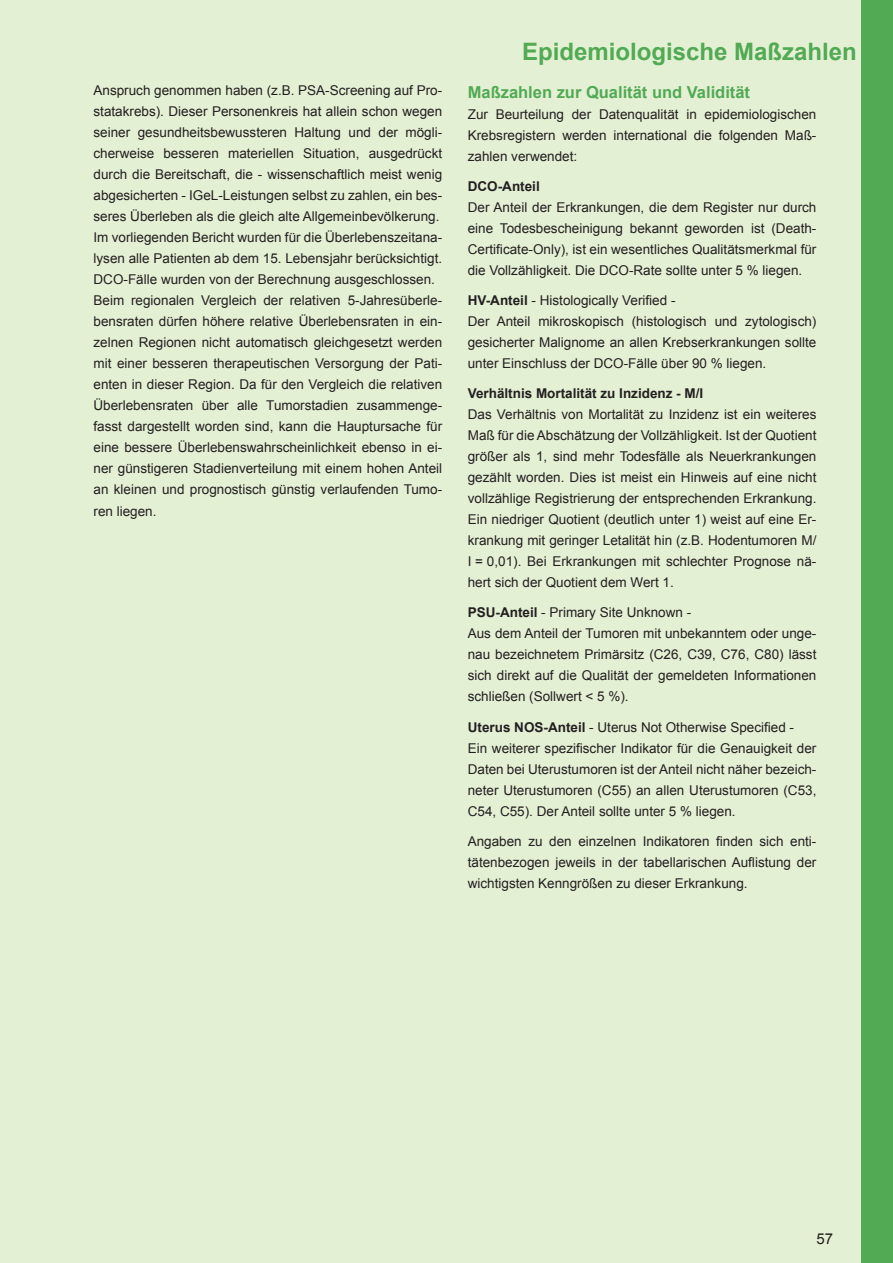
<style>
.page{position:relative;width:893px;height:1263px;background:#fff}
.page>*{position:absolute;margin:0;border:0;box-sizing:border-box;transform-origin:0 0}
.t1{font:700 24px "Arial";color:#52aa55}
.t2{font:700 16.5px "Arial";color:#52aa55}
.t3{font:15px "Arial";color:#231f20}
.t4{font:13.5px/21px "Arial";color:#231f20}
.t5{font:700 13.5px "Arial";color:#231f20}
.s1{font-weight:700}
</style>
<div class="page">
<div style="left:816px;top:0;width:45px;height:1263px;background:#e4f0d4"></div>
<div style="left:0;top:0;width:816px;height:1263px;background:#e4f0d4"></div>
<div style="left:861px;top:0;width:32px;height:1263px;background:#52aa55"></div>
<h1 class="t1" style="left:522px;top:35px;width:336px">Epidemiologische Maßzahlen</h1>
<p class="t4" style="left:94px;top:80px;width:350px">Anspruch genommen haben (z.B. PSA-Screening auf Pro&shy;statakrebs). Dieser Personenkreis hat allein schon wegen seiner gesundheitsbewussteren Haltung und der mögli&shy;cherweise besseren materiellen Situation, ausgedrückt durch die Bereitschaft, die - wissenschaftlich meist wenig abgesicherten - IGeL-Leistungen selbst zu zahlen, ein bes&shy;seres Überleben als die gleich alte Allgemeinbevölkerung.<br>Im vorliegenden Bericht wurden für die Überlebenszeitana&shy;lysen alle Patienten ab dem 15. Lebensjahr berücksichtigt.<br>DCO-Fälle wurden von der Berechnung ausgeschlossen.<br>Beim regionalen Vergleich der relativen 5-Jahresüberle&shy;bensraten dürfen höhere relative Überlebensraten in ein&shy;zelnen Regionen nicht automatisch gleichgesetzt werden mit einer besseren therapeutischen Versorgung der Pati&shy;enten in dieser Region. Da für den Vergleich die relativen Überlebensraten über alle Tumorstadien zusammenge&shy;fasst dargestellt worden sind, kann die Hauptursache für eine bessere Überlebenswahrscheinlichkeit ebenso in ei&shy;ner günstigeren Stadienverteilung mit einem hohen Anteil an kleinen und prognostisch günstig verlaufenden Tumo&shy;ren liegen.</p>
<p class="t2" style="left:468px;top:80px;width:284px">Maßzahlen zur Qualität und Validität</p>
<p class="t4" style="left:468px;top:103px;width:350px;text-align:justify">Zur Beurteilung der Datenqualität in epidemiologischen Krebsregistern werden international die folgenden Maß&shy;zahlen verwendet:</p>
<p class="t5" style="left:468px;top:177px;width:73px">DCO-Anteil</p>
<p class="t4" style="left:468px;top:197px;width:350px;text-align:justify">Der Anteil der Erkrankungen, die dem Register nur durch eine Todesbescheinigung bekannt geworden ist (Death-Certificate-Only), ist ein wesentliches Qualitätsmerkmal für die Vollzähligkeit. Die DCO-Rate sollte unter 5 % liegen.</p>
<p class="t4" style="left:468px;top:290px;width:350px"><span class="s1">HV-Anteil</span> - Histologically Verified -<br>Der Anteil mikroskopisch (histologisch und zytologisch) gesicherter Malignome an allen Krebserkrankungen sollte unter Einschluss der DCO-Fälle über 90 % liegen.</p>
<p class="t5" style="left:468px;top:384px;width:237px">Verhältnis Mortalität zu Inzidenz - M/I</p>
<p class="t4" style="left:468px;top:404px;width:350px;text-align:justify">Das Verhältnis von Mortalität zu Inzidenz ist ein weiteres Maß für die Abschätzung der Vollzähligkeit. Ist der Quotient größer als 1, sind mehr Todesfälle als Neuerkrankungen gezählt worden. Dies ist meist ein Hinweis auf eine nicht vollzählige Registrierung der entsprechenden Erkrankung.<br>Ein niedriger Quotient (deutlich unter 1) weist auf eine Er&shy;krankung mit geringer Letalität hin (z.B. Hodentumoren M/ I = 0,01). Bei Erkrankungen mit schlechter Prognose nä&shy;hert sich der Quotient dem Wert 1.</p>
<p class="t4" style="left:468px;top:602px;width:350px"><span class="s1">PSU-Anteil</span> - Primary Site Unknown -<br>Aus dem Anteil der Tumoren mit unbekanntem oder unge&shy;nau bezeichnetem Primärsitz (C26, C39, C76, C80) lässt sich direkt auf die Qualität der gemeldeten Informationen schließen (Sollwert &lt; 5 %).</p>
<p class="t4" style="left:468px;top:716px;width:350px"><span class="s1">Uterus NOS-Anteil</span> - Uterus Not Otherwise Specified - Ein weiterer spezifischer Indikator für die Genauigkeit der Daten bei Uterustumoren ist der Anteil nicht näher bezeich&shy;neter Uterustumoren (C55) an allen Uterustumoren (C53, C54, C55). Der Anteil sollte unter 5 % liegen.</p>
<p class="t4" style="left:468px;top:830px;width:350px;text-align:justify">Angaben zu den einzelnen Indikatoren finden sich enti&shy;tätenbezogen jeweils in der tabellarischen Auflistung der wichtigsten Kenngrößen zu dieser Erkrankung.</p>
<p class="t3" style="left:816px;top:1228px;width:18px">57</p>
</div>
